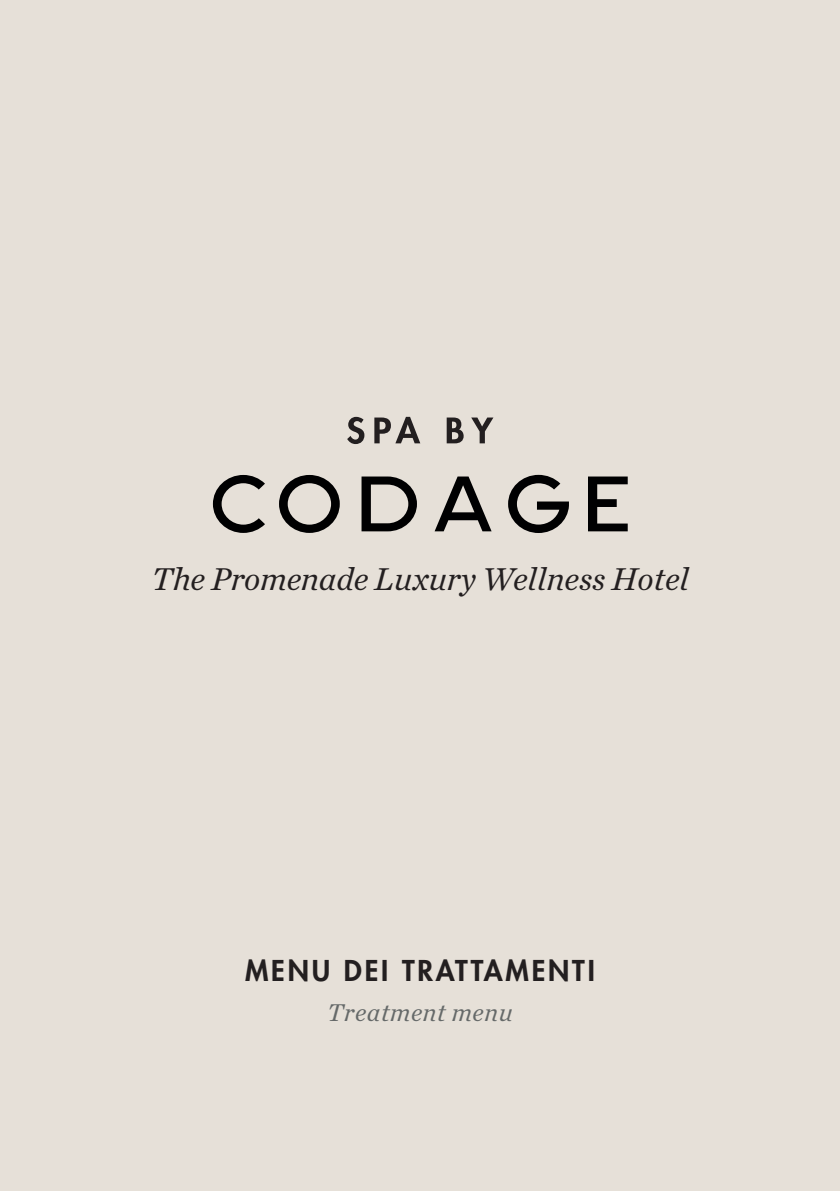
<style>
.page{position:relative;width:840px;height:1191px;background:#fff}
.page>*{position:absolute;margin:0;border:0;box-sizing:border-box;transform-origin:0 0}
.t1{font:italic 33px "Chronicle Text G1";color:#231f20}
.t2{font:800 28px "Futura Std";letter-spacing:.1em;color:#231f20}
.t3{font:italic 25.4px "Chronicle Text G1";letter-spacing:.025em;color:#656969}
</style>
<div class="page">
<div style="left:0;top:0;width:839px;height:1191px;background:#e6e0d8"></div>
<svg style="left:361px;top:476px;width:56px;height:55px"></svg>
<svg style="left:588px;top:476px;width:39px;height:55px"></svg>
<svg style="left:434px;top:476px;width:57px;height:55px"></svg>
<svg style="left:508px;top:475px;width:60px;height:58px"></svg>
<svg style="left:213px;top:475px;width:52px;height:58px"></svg>
<svg style="left:279px;top:475px;width:60px;height:58px"></svg>
<svg style="left:347px;top:417px;width:17px;height:27px"></svg>
<svg style="left:374px;top:417px;width:46px;height:26px"></svg>
<svg style="left:446px;top:417px;width:17px;height:26px"></svg>
<svg style="left:471px;top:417px;width:22px;height:26px"></svg>
<p class="t1" style="left:151px;top:554px;width:538px">The Promenade Luxury Wellness Hotel</p>
<p class="t2" style="left:245px;top:952px;width:351px">MENU DEI TRATTAMENTI</p>
<p class="t3" style="left:327px;top:993px;width:187px">Treatment menu</p>
</div>
